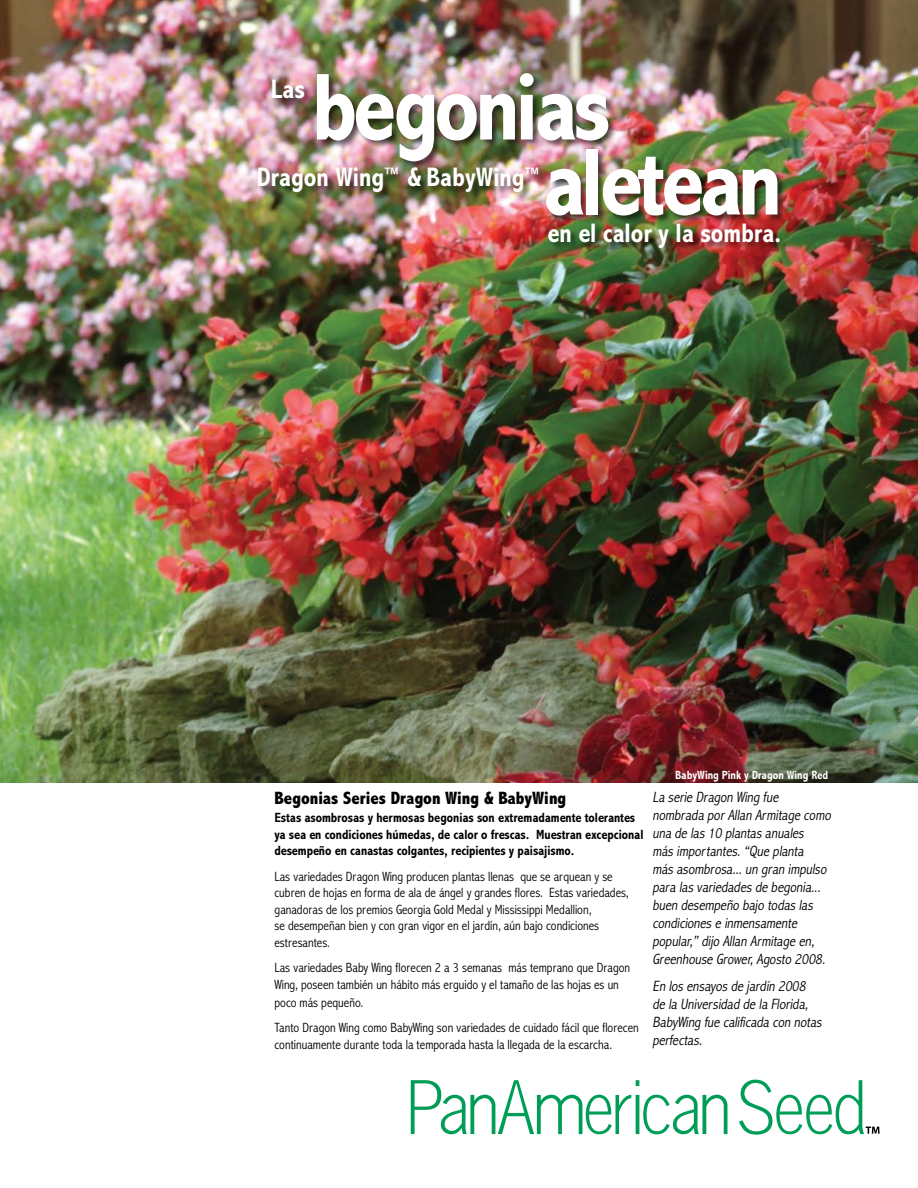
<style>
.page{position:relative;width:918px;height:1188px;background:#fff}
.page>*{position:absolute;margin:0;border:0;box-sizing:border-box;transform-origin:0 0}
.t1{font:700 condensed 96px "Abadi MT Std";letter-spacing:-.04em;color:#fff}
.t2{font:700 condensed 27px "Abadi MT Std";color:#fff}
.t3{font:800 condensed 18px "Abadi MT Std";color:#000}
.t4{font:italic 300 condensed 15px/18px "Abadi MT Std";color:#000}
.t5{font:300 condensed 13.5px/16.5px "Abadi MT Std";color:#000}
.t6{font:700 condensed 13.5px/16.5px "Abadi MT Std";color:#000}
.t7{font:700 condensed 12px "Abadi MT Std";color:#fff}
</style>
<div class="page">
<img style="left:0;top:0;width:918px;height:783px">
<div style="left:258px;top:72px;width:532px;height:185px;background:#000;opacity:.6"></div>
<svg style="left:411px;top:1080px;width:316px;height:54px"></svg>
<svg style="left:739px;top:1080px;width:141px;height:55px"></svg>
<h2 class="t2" style="left:270px;top:74px;width:36px">Las</h2>
<h1 class="t1" style="left:311px;top:55px;width:300px">begonias</h1>
<h2 class="t2" style="left:257px;top:162px;width:286px">Dragon Wing<sup>™</sup> &amp; BabyWing<sup>™</sup></h2>
<h1 class="t1" style="left:542px;top:130px;width:242px">aletean</h1>
<h2 class="t2" style="left:548px;top:218px;width:235px">en el calor y la sombra.</h2>
<h3 class="t3" style="left:274px;top:789px;width:293px">Begonias Series Dragon Wing &amp; BabyWing</h3>
<p class="t6" style="left:274px;top:810px;width:370px">Estas asombrosas y hermosas begonias son extremadamente tolerantes ya sea en condiciones húmedas, de calor o frescas. Muestran excepcional desempeño en canastas colgantes, recipientes y paisajismo.</p>
<p class="t5" style="left:274px;top:868px;width:356px">Las variedades Dragon Wing producen plantas llenas que se arquean y se cubren de hojas en forma de ala de ángel y grandes flores. Estas variedades, ganadoras de los premios Georgia Gold Medal y Mississippi Medallion,<br>se desempeñan bien y con gran vigor en el jardín, aún bajo condiciones estresantes.</p>
<p class="t5" style="left:274px;top:960px;width:357px">Las variedades Baby Wing florecen 2 a 3 semanas más temprano que Dragon<br>Wing, poseen también un hábito más erguido y el tamaño de las hojas es un</p>
<p class="t5" style="left:274px;top:990px;width:366px;line-height:25.5px">poco más pequeño.<br>Tanto Dragon Wing como BabyWing son variedades de cuidado fácil que florecen</p>
<p class="t5" style="left:274px;top:1036px;width:339px">continuamente durante toda la temporada hasta la llegada de la escarcha.</p>
<p class="t7" style="left:675px;top:768px;width:154px">BabyWing Pink y Dragon Wing Red</p>
<p class="t4" style="left:652px;top:789px;width:183px">La serie Dragon Wing fue nombrada porAllan Armitage como una de las 10 plantas anuales<br>más importantes.“Que planta<br>más asombrosa...un gran impulso para las variedades de begonia... buen desempeño bajo todas las condiciones e inmensamente popular,” dijo Allan Armitage en,<br>Greenhouse Grower,Agosto 2008.</p>
<p class="t4" style="left:652px;top:978px;width:173px">En los ensayos de jardín 2008 de la Universidad de la Florida,<br>BabyWing fue calificada con notas perfectas.</p>
</div>
